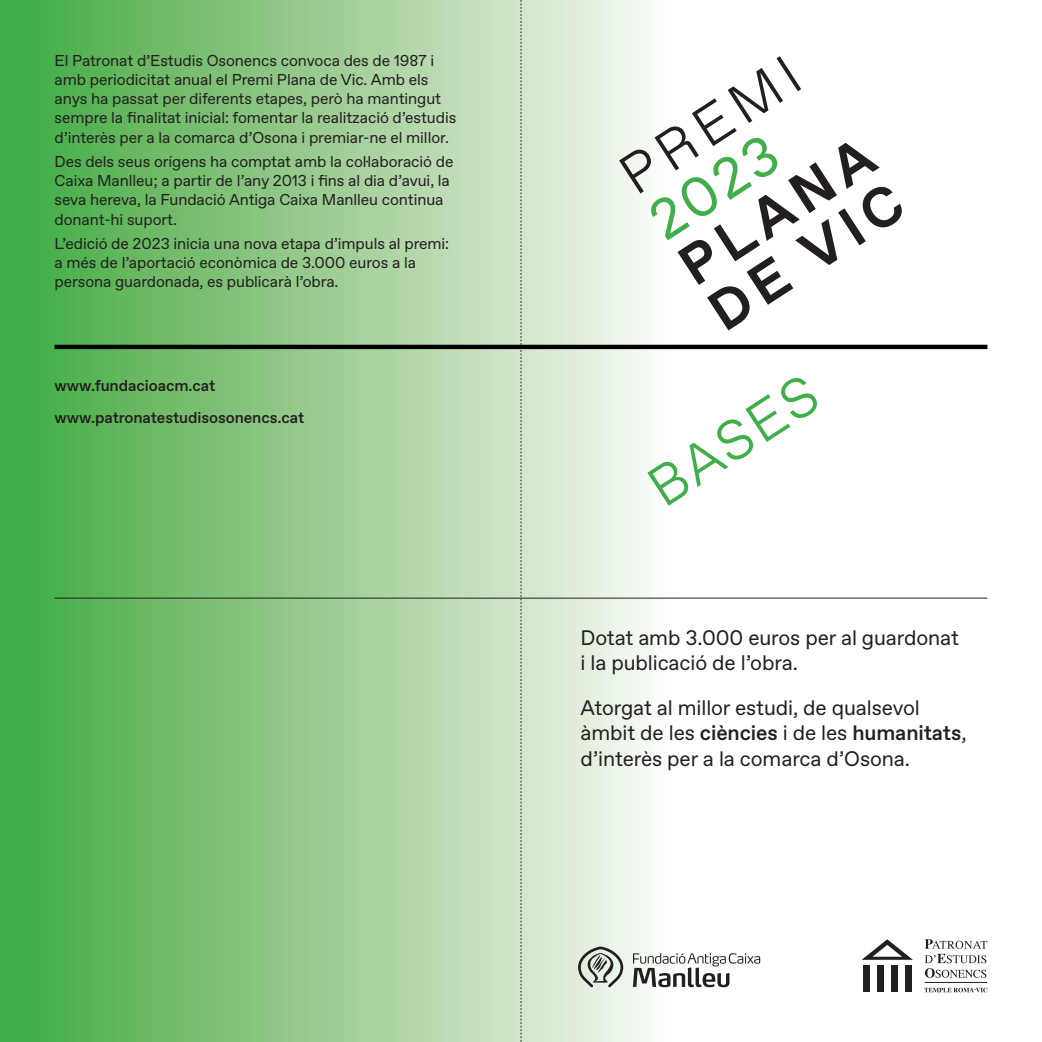
<style>
.page{position:relative;width:1042px;height:1042px;background:#fff}
.page>*{position:absolute;margin:0;border:0;box-sizing:border-box;transform-origin:0 0}
.t1{font:700 56px/54.2px "Favorit Pro";color:#231f20}
.t2{font:300 56px "Favorit Pro";color:#231f20}
.t3{font:300 56px "Favorit Pro";color:#40ae49}
.t4{font:56px "Favorit Pro";color:#40ae49}
.t5{font:21px/25.2px "Favorit Pro";letter-spacing:-.005em;color:#231f20}
.t6{font:15.75px/19.2px "Favorit Pro";letter-spacing:-.005em;color:#231f20}
.t7{font:500 15.75px/32.2px "Favorit Pro";letter-spacing:-.005em;color:#231f20}
.s1{font-weight:500}
</style>
<div class="page">
<div style="left:0;top:0;width:676px;height:1042px;background:linear-gradient(to right,#3fa73c,#fdf8f6)"></div>
<svg style="left:521px;top:0;width:1px;height:1042px"></svg>
<svg style="left:578px;top:946px;width:182px;height:41px"></svg>
<div style="left:863px;top:966px;width:6px;height:26px;background:#231f20"></div>
<div style="left:877px;top:966px;width:6px;height:26px;background:#231f20"></div>
<div style="left:891px;top:966px;width:6px;height:26px;background:#231f20"></div>
<div style="left:905px;top:966px;width:6px;height:26px;background:#231f20"></div>
<svg style="left:861px;top:939px;width:52px;height:21px"></svg>
<svg style="left:924px;top:939px;width:63px;height:39px"></svg>
<svg style="left:924px;top:987px;width:63px;height:5px"></svg>
<hr style="left:925px;top:982px;width:62px;height:1px;background:#231f20">
<hr style="left:55px;top:345px;width:932px;height:4px;background:#000">
<hr style="left:55px;top:598px;width:932px;height:1px;background:#231f20">
<p class="t6" style="left:55px;top:50px;width:403px">El Patronat d’Estudis Osonencs convoca des de 1987 i amb periodicitat anual el Premi Plana de Vic. Amb els anys ha passat per diferents etapes, però ha mantingut sempre la finalitat inicial: fomentar la realització d’estudis d’interès per a la comarca d’Osona i premiar-ne el millor.</p>
<p class="t6" style="left:55px;top:151px;width:400px">Des dels seus orígens ha comptat amb la col·laboració de Caixa Manlleu; a partir de l’any 2013 i fins al dia d’avui, la seva hereva, la Fundació Antiga Caixa Manlleu continua donant-hi suport.</p>
<p class="t6" style="left:55px;top:233px;width:396px">L’edició de 2023 inicia una nova etapa d’impuls al premi: a més de l’aportació econòmica de 3.000 euros a la persona guardonada, es publicarà l’obra.</p>
<p class="t7" style="left:55px;top:369px;width:251px">www.fundacioacm.cat www.patronatestudisosonencs.cat</p>
<h1 class="t2" style="left:605px;top:149px;width:204px;rotate:-33deg">PREMI</h1>
<h1 class="t4" style="left:634px;top:194px;width:143px;rotate:-33deg">2023</h1>
<h1 class="t1" style="left:669px;top:248px;width:222px;rotate:-33deg">PLANA<br>DE VIC</h1>
<h1 class="t3" style="left:633px;top:461px;width:192px;rotate:-33deg">BASES</h1>
<h2 class="t5" style="left:580px;top:624px;width:380px">Dotat amb 3.000 euros per al guardonat i la publicació de l’obra.</h2>
<h2 class="t5" style="left:580px;top:695px;width:388px">Atorgat al millor estudi, de qualsevol àmbit de les <span class="s1">ciències</span> i de les <span class="s1">humanitats</span>, d’interès per a la comarca d’Osona.</h2>
</div>
